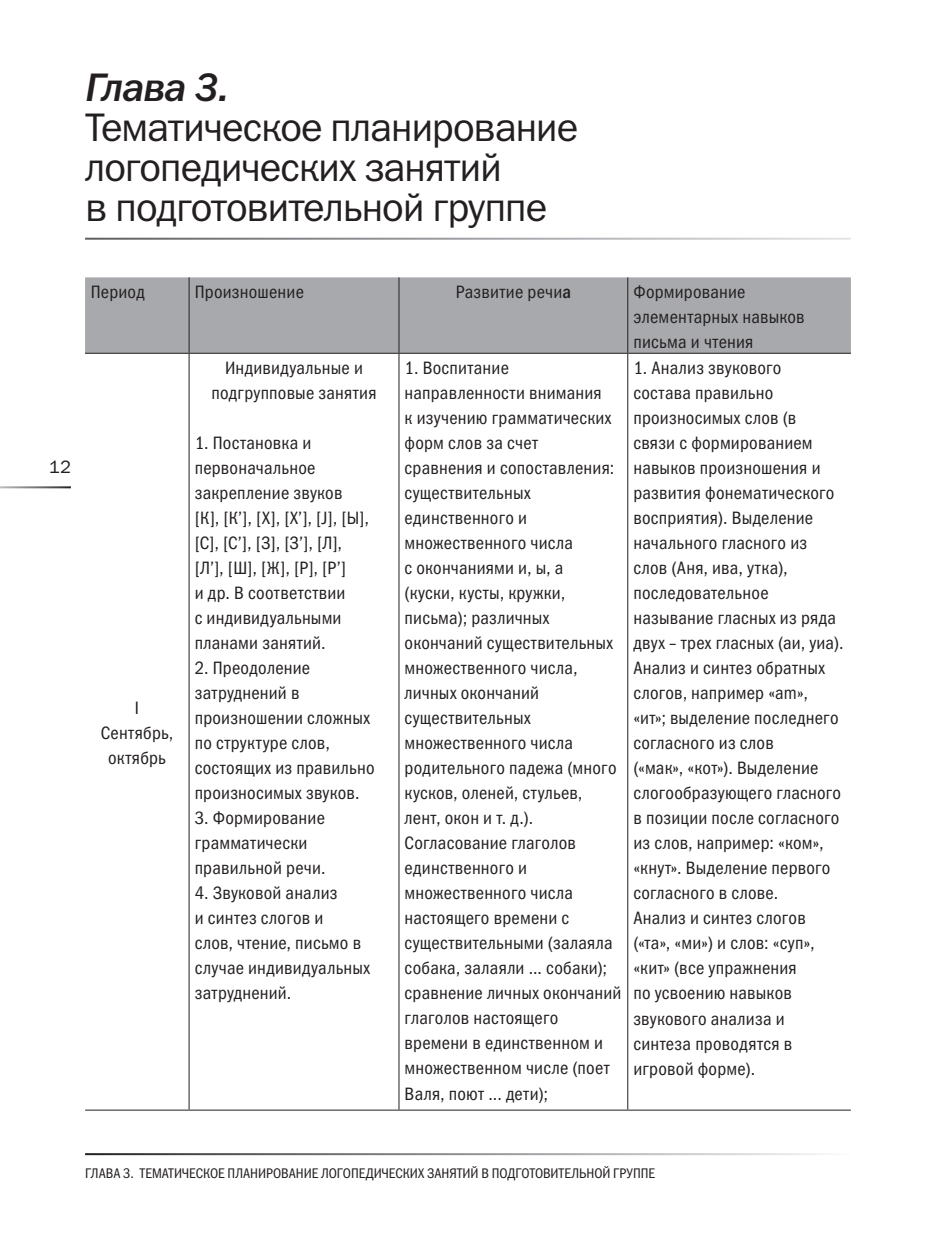
<style>
.page{position:relative;width:936px;height:1248px;background:#fff}
.page>*{position:absolute;margin:0;border:0;box-sizing:border-box;transform-origin:0 0}
.t1{font:40px/40px "Franklin Gothic C";letter-spacing:-.03em;color:#231f20}
.t2{font:18px/25px "Franklin Gothic Book Cond C";letter-spacing:.01em;color:#231f20}
.t3{font:18px "Franklin Gothic C";color:#231f20}
.t4{font:14px "Franklin Gothic Book Cond C";letter-spacing:-.005em;color:#231f20}
.s1{font-weight:700;font-style:italic}
.s2{font-weight:700;font-style:italic;color:#fff}
.s3{font-family:"Franklin Gothic Medi Cond C"}
.s4{color:#fff}
</style>
<div class="page">
<div style="left:85px;top:277px;width:765px;height:76px;background:#a8a9ad"></div>
<hr style="left:188px;top:277px;width:1px;height:76px;background:#231f20">
<hr style="left:398px;top:277px;width:1px;height:76px;background:#231f20">
<hr style="left:627px;top:277px;width:1px;height:76px;background:#231f20">
<hr style="left:188px;top:354px;width:1px;height:755px;background:#231f20">
<hr style="left:398px;top:354px;width:1px;height:755px;background:#231f20">
<hr style="left:627px;top:354px;width:1px;height:755px;background:#231f20">
<hr style="left:85px;top:1109px;width:104px;height:1px;background:#231f20">
<hr style="left:189px;top:1109px;width:210px;height:1px;background:#231f20">
<hr style="left:399px;top:1109px;width:228px;height:1px;background:#231f20">
<hr style="left:627px;top:1109px;width:223px;height:1px;background:#231f20">
<hr style="left:85px;top:353px;width:104px;height:1px;background:#231f20">
<hr style="left:189px;top:353px;width:210px;height:1px;background:#231f20">
<hr style="left:399px;top:353px;width:228px;height:1px;background:#231f20">
<hr style="left:627px;top:353px;width:223px;height:1px;background:#231f20">
<h1 class="t1" style="left:85px;top:66px;width:494px"><span class="s1">Глава 3.</span><span class="s2">.<br></span>Тематическое планирование логопедических занятий<br>в подготовительной группе</h1>
<p class="t3" style="left:49px;top:456px;width:23px">12</p>
<p class="t2" style="left:91px;top:279px;width:56px">Период</p>
<p class="t2" style="left:195px;top:279px;width:111px">Произношение</p>
<p class="t2" style="left:455px;top:279px;width:117px">Развитие речи<span class="s3">а</span></p>
<p class="t2" style="left:633px;top:279px;width:173px">Формирование элементарных навыков письма и чтения</p>
<p class="t2" style="left:101px;top:695px;width:74px;text-align:center">I<br>Сентябрь, октябрь</p>
<p class="t2" style="left:211px;top:355px;width:167px;text-align:center">Индивидуальные и подгрупповые занятия</p>
<p class="t2" style="left:195px;top:430px;width:176px">1. Постановка и первоначальное закрепление звуков [К], [К’], [Х], [Х’], [J], [Ы], [С], [С’], [З], [З’], [Л], [Л’], [Ш], [Ж], [Р], [Р’]<br>и др. В соответствии<br>с индивидуальными планами занятий.</p>
<p class="t2" style="left:195px;top:655px;width:181px">2. Преодоление затруднений в произношении сложных по структуре слов, состоящих из правильно произносимых звуков.</p>
<p class="t2" style="left:195px;top:805px;width:132px">3. Формирование грамматически правильной речи.</p>
<p class="t2" style="left:195px;top:880px;width:177px">4. Звуковой анализ<br>и синтез слогов и<br>слов, чтение, письмо в случае индивидуальных затруднений.</p>
<p class="t2" style="left:404px;top:355px;width:218px">1. Воспитание направленности внимания<br>к изучению грамматических форм слов за счет<br>сравнения и сопоставления: существительных единственного и множественного числа<br>с окончаниями и, ы, а<br>(куски, кусты, кружки, письма); различных окончаний существительных множественного числа, личных окончаний существительных множественного числа родительного падежа (много кусков, оленей, стульев, лент, окон и т. д.).<br>Согласование глаголов единственного и множественного числа настоящего времени с существительными (залаяла собака, залаяли ... собаки); сравнение личных окончаний глаголов настоящего времени в единственном и множественном числе (поет<br>Валя, поют ... дети);</p>
<p class="t2" style="left:633px;top:355px;width:212px">1. Анализ звукового<br>состава правильно произносимых слов (в<br>связи с формированием навыков произношения и развития фонематического восприятия). Выделение начального гласного из слов (Аня, ива, утка), последовательное называние гласных из ряда двух – трех гласных (аи, уиа).<br>Анализ и синтез обратных слогов, например «am», «ит»; выделение последнего согласного из слов<br>(«мак», «кот»). Выделение слогообразующего гласного в позиции после согласного из слов, например: «ком», «кнут». Выделение первого согласного в слове.<br>Анализ и синтез слогов («та», «ми») и слов: «суп», «кит» (все упражнения<br>по усвоению навыков звукового анализа и синтеза проводятся в игровой форме).</p>
<p class="t4" style="left:85px;top:1165px;width:571px">ГЛАВА 3.<span class="s4">.</span> ТЕМАТИЧЕСКОЕ ПЛАНИРОВАНИЕ ЛОГОПЕДИЧЕСКИХ ЗАНЯТИЙ В ПОДГОТОВИТЕЛЬНОЙ ГРУППЕ</p>
</div>
